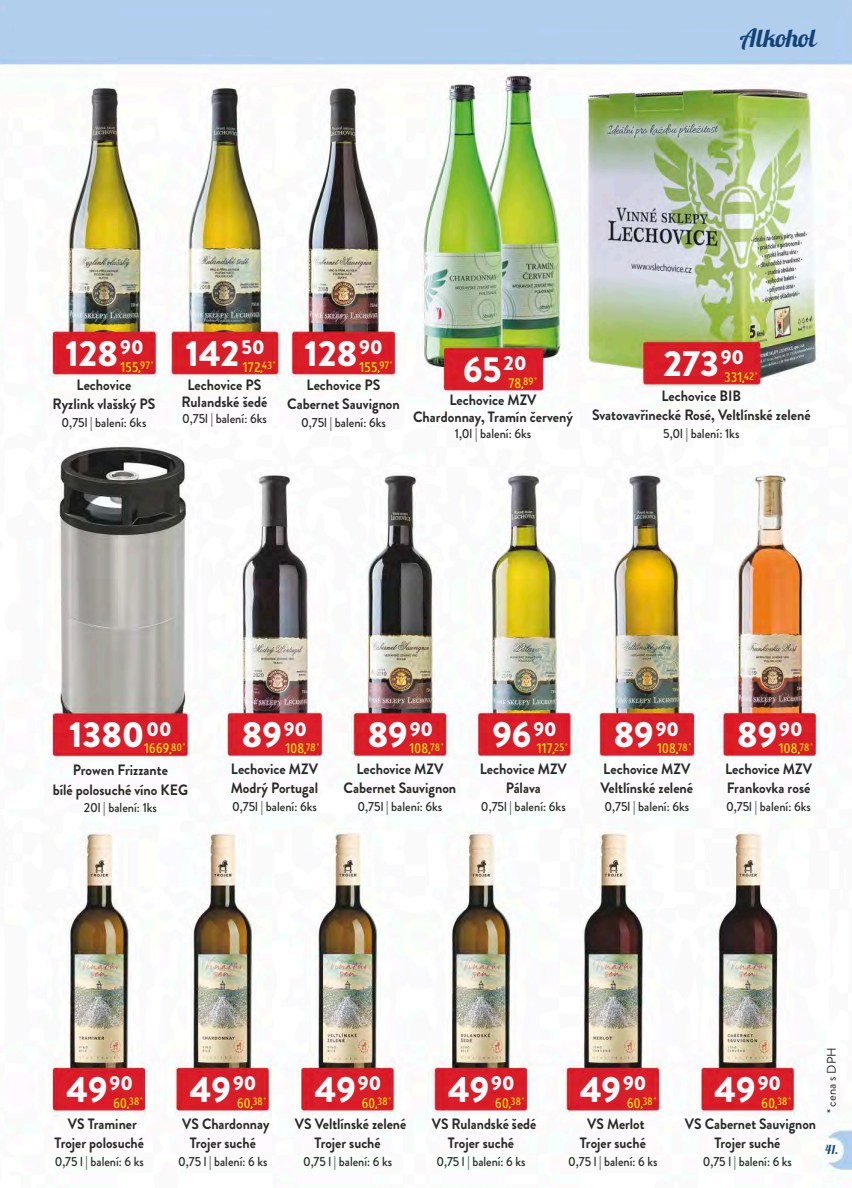
<style>
.page{position:relative;width:852px;height:1188px;background:#fff}
.page>*{position:absolute;margin:0;border:0;box-sizing:border-box;transform-origin:0 0}
.t1{font:900 36.25px "Brandon Grotesque";color:#fdfdfd}
.t2{font:25px "Lobster 1.3";color:#124477}
.t3{font:900 20.12px "Brandon Grotesque";color:#fdfdfd}
.t4{font:900 20px "Brandon Grotesque";color:#fdfdfd}
.t5{font:16.25px "Eirik Raude";letter-spacing:.025em;color:#ffed00;scale:.86 1}
.t6{font:700 15px/19.2px "Brandon Grotesque";color:#292928;text-align:center;scale:.94 1}
.t7{font:700 15px/19.2px "Brandon Grotesque";color:#292928;text-align:center;scale:.93 1}
.t8{font:500 13.12px "Brandon Grotesque";color:#292928;scale:.94 1}
.t9{font:500 13.12px "Brandon Grotesque";color:#292928;scale:.93 1}
.t10{font:12.5px "Brandon Grotesque";color:#292928}
.t11{font:12.5px "Lobster 1.3";color:#124477}
.t12{font:7.5px "Eirik Raude";color:#ffed00;scale:.86 1}
.s1{font-size:7.5px}
.s2{font-size:12.5px}
</style>
<div class="page">
<img style="left:0;top:0;width:851px;height:1172px">
<h2 class="t2" style="left:739px;top:28px;width:78px">Alkohol</h2>
<h3 class="t3" style="left:120px;top:340px;width:25px">90</h3>
<h1 class="t1" style="left:65px;top:340px;width:54px">128</h1>
<p class="t12" style="left:151px;top:359px;width:4px">*</p>
<p class="t5" style="left:120px;top:356px;width:36px">155<span class="s1">,</span><span class="s2">97</span></p>
<p class="t6" style="left:53px;top:377px;width:111px">Lechovice<br>Ryzlink vlašský PS</p>
<p class="t8" style="left:62px;top:417px;width:92px">0,75l | balení: 6ks</p>
<h3 class="t3" style="left:241px;top:340px;width:25px">50</h3>
<h1 class="t1" style="left:185px;top:340px;width:55px">142</h1>
<p class="t5" style="left:243px;top:356px;width:36px">172<span class="s1">,</span><span class="s2">43</span></p>
<p class="t12" style="left:273px;top:359px;width:4px">*</p>
<h3 class="t3" style="left:359px;top:340px;width:25px">90</h3>
<h1 class="t1" style="left:304px;top:340px;width:54px">128</h1>
<p class="t12" style="left:390px;top:359px;width:4px">*</p>
<p class="t5" style="left:359px;top:356px;width:36px">155<span class="s1">,</span><span class="s2">97</span></p>
<p class="t6" style="left:181px;top:378px;width:93px;line-height:17.1px">Lechovice PS<br>Rulandské šedé</p>
<p class="t8" style="left:182px;top:414px;width:92px">0,75l | balení: 6ks</p>
<p class="t6" style="left:287px;top:377px;width:121px">Lechovice PS<br>Cabernet Sauvignon</p>
<p class="t8" style="left:301px;top:418px;width:92px">0,75l | balení: 6ks</p>
<h1 class="t1" style="left:463px;top:356px;width:40px">65</h1>
<h3 class="t3" style="left:503px;top:356px;width:24px">20</h3>
<p class="t5" style="left:508px;top:372px;width:31px">78<span class="s1">,</span><span class="s2">89</span></p>
<p class="t6" style="left:413px;top:394px;width:171px;line-height:17.1px">Lechovice MZV<br>Chardonnay, Tramín červený</p>
<p class="t8" style="left:455px;top:429px;width:83px">1,0l | balení: 6ks</p>
<p class="t12" style="left:534px;top:375px;width:4px">*</p>
<h3 class="t3" style="left:720px;top:350px;width:25px">90</h3>
<h1 class="t1" style="left:663px;top:350px;width:57px">273</h1>
<p class="t5" style="left:723px;top:366px;width:36px">331<span class="s1">,</span><span class="s2">42</span></p>
<p class="t12" style="left:754px;top:369px;width:4px">*</p>
<p class="t6" style="left:592px;top:388px;width:234px">Lechovice BIB<br>Svatovavřinecké Rosé, Veltlínské zelené</p>
<p class="t8" style="left:663px;top:429px;width:83px">5,0l | balení: 1ks</p>
<h3 class="t3" style="left:147px;top:722px;width:27px">00</h3>
<h1 class="t1" style="left:69px;top:722px;width:77px">1380</h1>
<p class="t5" style="left:144px;top:738px;width:45px">1669<span class="s1">,</span><span class="s2">80</span></p>
<p class="t12" style="left:183px;top:741px;width:4px">*</p>
<p class="t6" style="left:53px;top:762px;width:146px">Prowen Frizzante<br>bílé polosuché víno KEG</p>
<p class="t8" style="left:84px;top:803px;width:80px">20l | balení: 1ks</p>
<h1 class="t1" style="left:242px;top:722px;width:42px">89</h1>
<h3 class="t4" style="left:284px;top:722px;width:25px">90</h3>
<p class="t5" style="left:285px;top:738px;width:37px">108<span class="s1">,</span><span class="s2">78</span></p>
<p class="t12" style="left:317px;top:740px;width:4px">*</p>
<h3 class="t3" style="left:409px;top:721px;width:25px">90</h3>
<h1 class="t1" style="left:367px;top:722px;width:42px">89</h1>
<p class="t5" style="left:409px;top:738px;width:37px">108<span class="s1">,</span><span class="s2">78</span></p>
<p class="t12" style="left:441px;top:740px;width:4px">*</p>
<p class="t6" style="left:231px;top:761px;width:94px;text-align:left">Lechovice MZV<br>Modrý Portugal</p>
<p class="t8" style="left:232px;top:801px;width:92px">0,75l | balení: 6ks</p>
<p class="t6" style="left:343px;top:761px;width:121px">Lechovice MZV<br>Cabernet Sauvignon</p>
<p class="t8" style="left:357px;top:801px;width:92px">0,75l | balení: 6ks</p>
<h1 class="t1" style="left:492px;top:722px;width:40px">96</h1>
<h3 class="t3" style="left:533px;top:721px;width:25px">90</h3>
<p class="t12" style="left:565px;top:740px;width:4px">*</p>
<p class="t5" style="left:536px;top:738px;width:33px">117<span class="s1">,</span><span class="s2">25</span></p>
<p class="t6" style="left:479px;top:761px;width:94px">Lechovice MZV<br>Pálava</p>
<p class="t8" style="left:481px;top:801px;width:92px">0,75l | balení: 6ks</p>
<h1 class="t1" style="left:613px;top:722px;width:42px">89</h1>
<h3 class="t4" style="left:655px;top:722px;width:25px">90</h3>
<p class="t5" style="left:657px;top:738px;width:37px">108<span class="s1">,</span><span class="s2">78</span></p>
<p class="t12" style="left:688px;top:740px;width:4px">*</p>
<p class="t6" style="left:600px;top:761px;width:100px;text-align:left">Lechovice MZV<br>Veltlínské zelené</p>
<p class="t8" style="left:604px;top:801px;width:92px">0,75l | balení: 6ks</p>
<h3 class="t3" style="left:779px;top:721px;width:25px">90</h3>
<h1 class="t1" style="left:737px;top:722px;width:42px">89</h1>
<p class="t5" style="left:778px;top:738px;width:37px">108<span class="s1">,</span><span class="s2">78</span></p>
<p class="t12" style="left:810px;top:740px;width:4px">*</p>
<p class="t6" style="left:724px;top:761px;width:94px;text-align:left">Lechovice MZV<br>Frankovka rosé</p>
<p class="t8" style="left:726px;top:801px;width:92px">0,75l | balení: 6ks</p>
<h3 class="t3" style="left:109px;top:1076px;width:25px">90</h3>
<h1 class="t1" style="left:66px;top:1076px;width:43px">49</h1>
<p class="t5" style="left:113px;top:1092px;width:31px">60<span class="s1">,</span><span class="s2">38</span></p>
<p class="t12" style="left:140px;top:1095px;width:4px">*</p>
<h3 class="t3" style="left:233px;top:1076px;width:25px">90</h3>
<h1 class="t1" style="left:190px;top:1076px;width:43px">49</h1>
<p class="t5" style="left:237px;top:1092px;width:31px">60<span class="s1">,</span><span class="s2">38</span></p>
<p class="t12" style="left:264px;top:1095px;width:4px">*</p>
<h3 class="t3" style="left:358px;top:1076px;width:25px">90</h3>
<h1 class="t1" style="left:315px;top:1076px;width:43px">49</h1>
<p class="t5" style="left:362px;top:1092px;width:31px">60<span class="s1">,</span><span class="s2">38</span></p>
<p class="t12" style="left:388px;top:1095px;width:4px">*</p>
<h3 class="t3" style="left:491px;top:1076px;width:25px">90</h3>
<h1 class="t1" style="left:448px;top:1076px;width:43px">49</h1>
<p class="t5" style="left:495px;top:1092px;width:31px">60<span class="s1">,</span><span class="s2">38</span></p>
<p class="t12" style="left:522px;top:1095px;width:4px">*</p>
<h3 class="t3" style="left:623px;top:1076px;width:25px">90</h3>
<h1 class="t1" style="left:580px;top:1076px;width:43px">49</h1>
<p class="t5" style="left:627px;top:1092px;width:31px">60<span class="s1">,</span><span class="s2">38</span></p>
<p class="t12" style="left:653px;top:1095px;width:4px">*</p>
<h3 class="t3" style="left:757px;top:1076px;width:25px">90</h3>
<h1 class="t1" style="left:714px;top:1076px;width:43px">49</h1>
<p class="t5" style="left:761px;top:1092px;width:31px">60<span class="s1">,</span><span class="s2">38</span></p>
<p class="t12" style="left:788px;top:1095px;width:4px">*</p>
<p class="t10" style="left:827px;top:1113px;width:67px;rotate:-90deg">* cena s DPH</p>
<p class="t7" style="left:55px;top:1116px;width:98px">VS Traminer<br>Trojer polosuché</p>
<p class="t9" style="left:55px;top:1156px;width:97px">0,75 l | balení: 6 ks</p>
<p class="t7" style="left:182px;top:1116px;width:95px">VS Chardonnay<br>Trojer suché</p>
<p class="t9" style="left:178px;top:1156px;width:97px">0,75 l | balení: 6 ks</p>
<p class="t7" style="left:295px;top:1116px;width:121px">VS Veltlínské zelené<br>Trojer suché</p>
<p class="t9" style="left:303px;top:1156px;width:97px">0,75 l | balení: 6 ks</p>
<p class="t7" style="left:431px;top:1116px;width:114px">VS Rulandské šedé<br>Trojer suché</p>
<p class="t9" style="left:436px;top:1156px;width:97px">0,75 l | balení: 6 ks</p>
<p class="t7" style="left:579px;top:1116px;width:73px">VS Merlot<br>Trojer suché</p>
<p class="t9" style="left:568px;top:1156px;width:97px">0,75 l | balení: 6 ks</p>
<p class="t7" style="left:684px;top:1116px;width:142px">VS Cabernet Sauvignon<br>Trojer suché</p>
<p class="t9" style="left:702px;top:1156px;width:97px">0,75 l | balení: 6 ks</p>
<p class="t11" style="left:825px;top:1144px;width:15px">41.</p>
</div>
